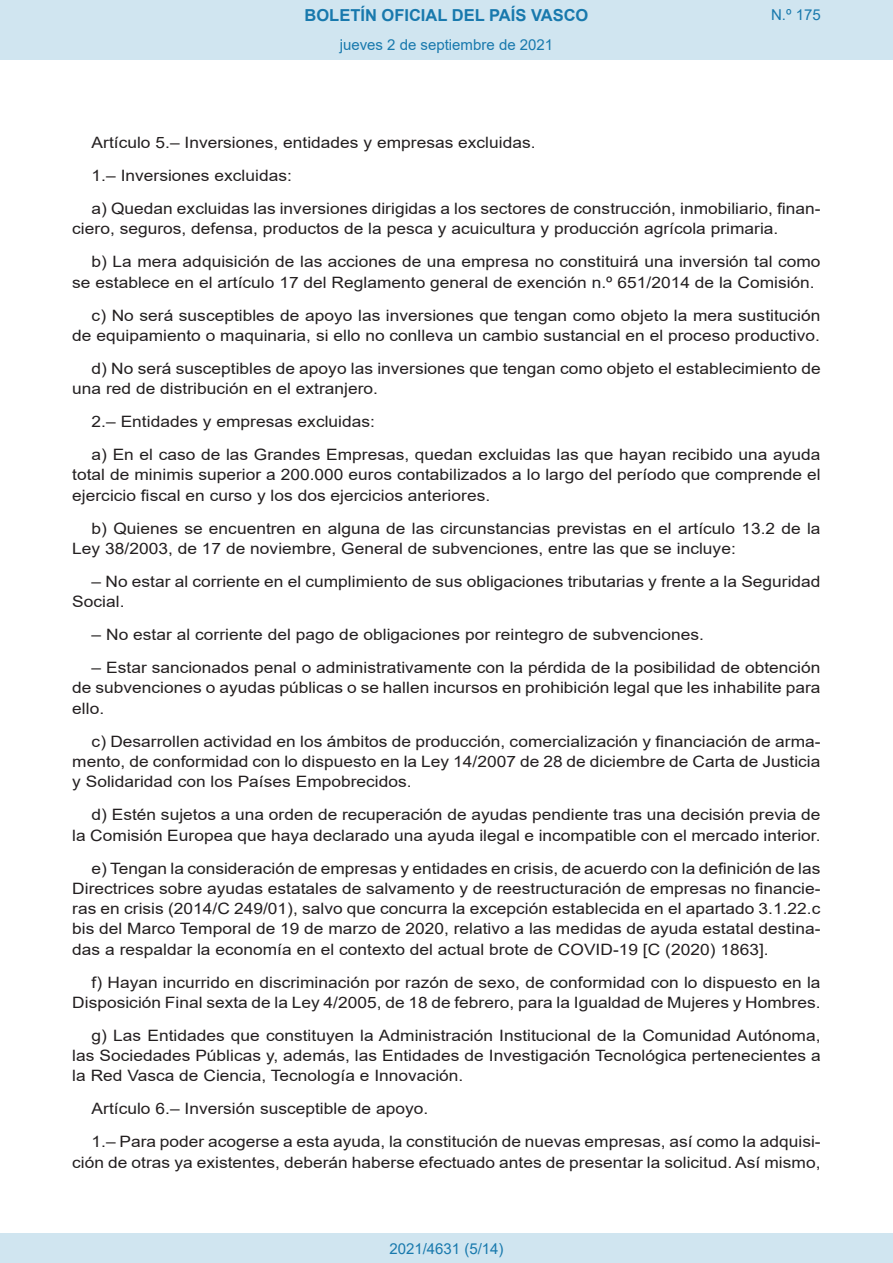
<style>
.page{position:relative;width:893px;height:1263px;background:#fff}
.page>*{position:absolute;margin:0;border:0;box-sizing:border-box;transform-origin:0 0}
.t1{font:700 16.5px "Arial";color:#1879ad}
.BOPVDetalle{font:15.6px/20.2px "Arial";color:#231f20;scale:1.11 1}
.Paginacion_Centro{font:15px "Arial";color:#1879ad}
</style>
<div class="page">
<div style="left:0;top:0;width:893px;height:60px;background:#d0e5f0"></div>
<div style="left:0;top:1233px;width:893px;height:30px;background:#d0e5f0"></div>
<p class="t1" style="left:305px;top:3px;width:285px">BOLETÍN OFICIAL DEL PAÍS VASCO</p>
<p class="Paginacion_Centro" style="left:340px;top:35px;width:215px">jueves 2 de septiembre de 2021</p>
<p class="Paginacion_Centro" style="left:771px;top:5px;width:51px">N.º 175</p>
<p class="BOPVDetalle" style="left:92px;top:132px;width:401px">Artículo 5.– Inversiones, entidades y empresas excluidas.</p>
<p class="BOPVDetalle" style="left:92px;top:165px;width:182px">1.– Inversiones excluidas:</p>
<p class="BOPVDetalle" style="left:72px;top:198px;width:676px;text-indent:19px">a) Quedan excluidas las inversiones dirigidas a los sectores de construcción, inmobiliario, finan&shy;ciero, seguros, defensa, productos de la pesca y acuicultura y producción agrícola primaria.</p>
<p class="BOPVDetalle" style="left:72px;top:252px;width:676px;text-indent:19px">b) La mera adquisición de las acciones de una empresa no constituirá una inversión tal como se establece en el artículo 17 del Reglamento general de exención n.º 651/2014 de la Comisión.</p>
<p class="BOPVDetalle" style="left:72px;top:305px;width:675px;text-align:right">c) No será susceptibles de apoyo las inversiones que tengan como objeto la mera sustitución de equipamiento o maquinaria, si ello no conlleva un cambio sustancial en el proceso productivo.</p>
<p class="BOPVDetalle" style="left:72px;top:358px;width:676px;text-indent:19px">d) No será susceptibles de apoyo las inversiones que tengan como objeto el establecimiento de una red de distribución en el extranjero.</p>
<p class="BOPVDetalle" style="left:92px;top:411px;width:257px">2.– Entidades y empresas excluidas:</p>
<p class="BOPVDetalle" style="left:72px;top:444px;width:676px;text-align:justify;text-indent:19px">a) En el caso de las Grandes Empresas, quedan excluidas las que hayan recibido una ayuda total de minimis superior a 200.000 euros contabilizados a lo largo del período que comprende el ejercicio fiscal en curso y los dos ejercicios anteriores.</p>
<p class="BOPVDetalle" style="left:72px;top:518px;width:676px;text-indent:19px">b) Quienes se encuentren en alguna de las circunstancias previstas en el artículo 13.2 de la<br>Ley 38/2003, de 17 de noviembre, General de subvenciones, entre las que se incluye:</p>
<p class="BOPVDetalle" style="left:72px;top:571px;width:676px;text-indent:19px">– No estar al corriente en el cumplimiento de sus obligaciones tributarias y frente a la Seguridad<br>Social.</p>
<p class="BOPVDetalle" style="left:92px;top:624px;width:553px">– No estar al corriente del pago de obligaciones por reintegro de subvenciones.</p>
<p class="BOPVDetalle" style="left:72px;top:657px;width:676px;text-align:justify;text-indent:19px">– Estar sancionados penal o administrativamente con la pérdida de la posibilidad de obtención de subvenciones o ayudas públicas o se hallen incursos en prohibición legal que les inhabilite para ello.</p>
<p class="BOPVDetalle" style="left:72px;top:731px;width:676px;text-align:justify;text-indent:19px">c) Desarrollen actividad en los ámbitos de producción, comercialización y financiación de arma&shy;mento, de conformidad con lo dispuesto en la Ley 14/2007 de 28 de diciembre de Carta de Justicia y Solidaridad con los Países Empobrecidos.</p>
<p class="BOPVDetalle" style="left:72px;top:804px;width:676px;text-align:right">d) Estén sujetos a una orden de recuperación de ayudas pendiente tras una decisión previa de<br>la Comisión Europea que haya declarado una ayuda ilegal e incompatible con el mercado interior.</p>
<p class="BOPVDetalle" style="left:72px;top:858px;width:676px;text-align:justify;text-indent:19px">e) Tengan la consideración de empresas y entidades en crisis, de acuerdo con la definición de las Directrices sobre ayudas estatales de salvamento y de reestructuración de empresas no financie&shy;ras en crisis (2014/C 249/01), salvo que concurra la excepción establecida en el apartado 3.1.22.c bis del Marco Temporal de 19 de marzo de 2020, relativo a las medidas de ayuda estatal destina&shy;das a respaldar la economía en el contexto del actual brote de COVID-19 [C (2020) 1863].</p>
<p class="BOPVDetalle" style="left:72px;top:972px;width:676px;text-align:right">f) Hayan incurrido en discriminación por razón de sexo, de conformidad con lo dispuesto en la<br>Disposición Final sexta de la Ley 4/2005, de 18 de febrero, para la Igualdad de Mujeres y Hombres.</p>
<p class="BOPVDetalle" style="left:72px;top:1025px;width:676px;text-align:justify;text-indent:19px">g) Las Entidades que constituyen la Administración Institucional de la Comunidad Autónoma, las Sociedades Públicas y, además, las Entidades de Investigación Tecnológica pertenecientes a la Red Vasca de Ciencia, Tecnología e Innovación.</p>
<p class="BOPVDetalle" style="left:92px;top:1098px;width:305px">Artículo 6.– Inversión susceptible de apoyo.</p>
<p class="BOPVDetalle" style="left:72px;top:1131px;width:676px;text-align:right">1.– Para poder acogerse a esta ayuda, la constitución de nuevas empresas, así como la adquisi&shy;ción de otras ya existentes, deberán haberse efectuado antes de presentar la solicitud. Así mismo,</p>
<p class="Paginacion_Centro" style="left:389px;top:1238px;width:116px">2021/4631 (5/14)</p>
</div>
